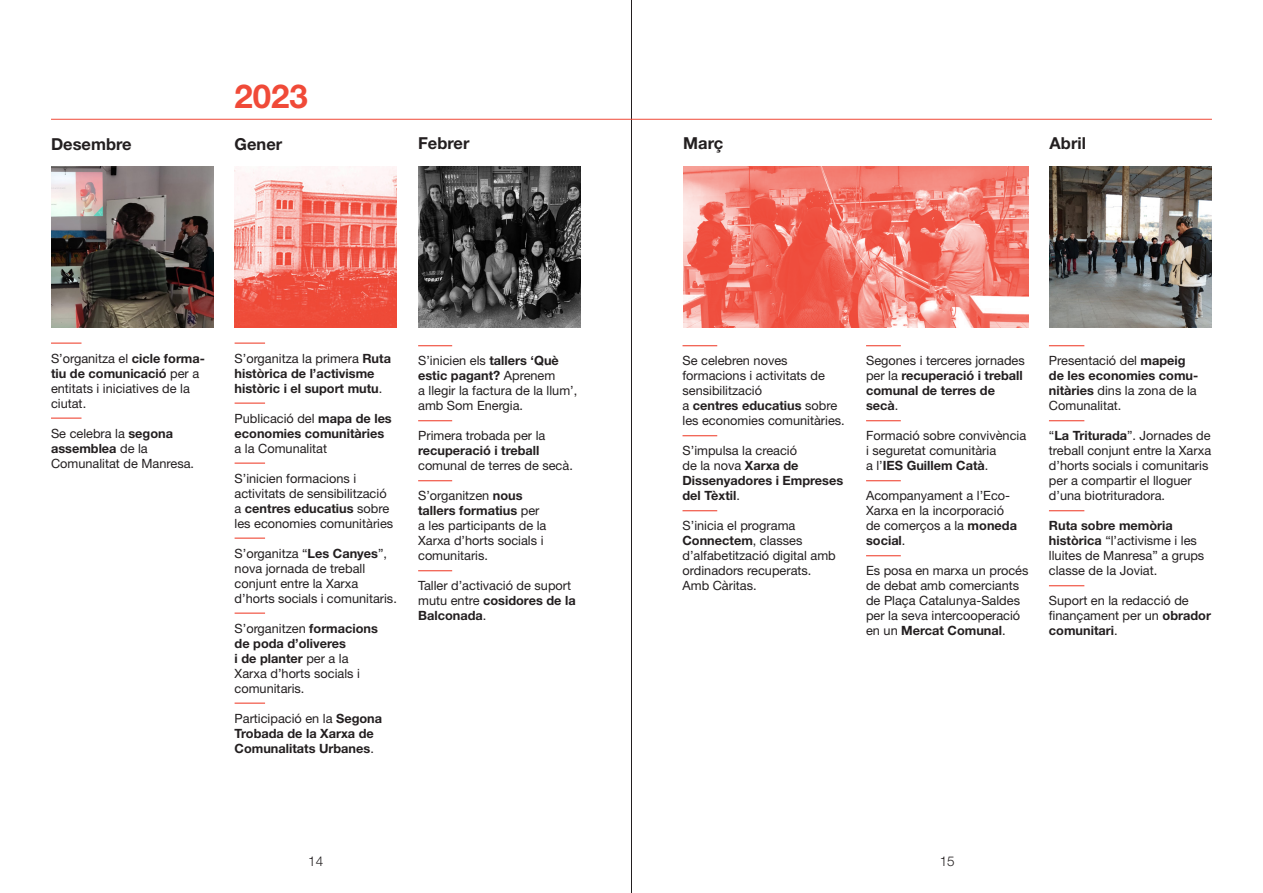
<style>
.page{position:relative;width:1263px;height:893px;background:#fff}
.page>*{position:absolute;margin:0;border:0;box-sizing:border-box;transform-origin:0 0}
.Text_base{font:700 33px "Helvetica Neue LT Std";color:#f04a38}
.Text_base-2{font:700 16.5px "Helvetica Neue LT Std";color:#231f20}
.t1{font:300 13.5px "Helvetica Neue LT Std";color:#231f20}
.Text_base-3{font:12.75px/15px "Helvetica Neue LT Std";color:#231f20}
.Text_base-4{font:700 12.75px/15px "Helvetica Neue LT Std";color:#231f20}
.s1{font-weight:700}
.s2{font-weight:400}
</style>
<div class="page">
<hr style="left:631px;top:0;width:1px;height:893px;background:#231f20">
<img style="left:683px;top:167px;width:345px;height:161px">
<hr style="left:682px;top:345px;width:35px;height:1px;background:#f04a38">
<hr style="left:682px;top:435px;width:35px;height:1px;background:#f04a38">
<hr style="left:682px;top:510px;width:35px;height:1px;background:#f04a38">
<img style="left:1050px;top:167px;width:162px;height:161px">
<hr style="left:1049px;top:345px;width:35px;height:1px;background:#f04a38">
<hr style="left:1049px;top:420px;width:35px;height:1px;background:#f04a38">
<hr style="left:1049px;top:510px;width:35px;height:1px;background:#f04a38">
<hr style="left:1049px;top:585px;width:35px;height:1px;background:#f04a38">
<img style="left:418px;top:167px;width:162px;height:161px">
<hr style="left:418px;top:345px;width:34px;height:1px;background:#f04a38">
<hr style="left:418px;top:420px;width:34px;height:1px;background:#f04a38">
<hr style="left:418px;top:480px;width:34px;height:1px;background:#f04a38">
<hr style="left:418px;top:570px;width:34px;height:1px;background:#f04a38">
<hr style="left:51px;top:119px;width:1161px;height:1px;background:#f04a38">
<hr style="left:866px;top:345px;width:35px;height:1px;background:#f04a38">
<hr style="left:866px;top:420px;width:35px;height:1px;background:#f04a38">
<hr style="left:866px;top:480px;width:35px;height:1px;background:#f04a38">
<hr style="left:866px;top:555px;width:35px;height:1px;background:#f04a38">
<img style="left:235px;top:167px;width:162px;height:161px">
<hr style="left:235px;top:343px;width:30px;height:1px;background:#f04a38">
<hr style="left:235px;top:403px;width:30px;height:1px;background:#f04a38">
<hr style="left:235px;top:463px;width:30px;height:1px;background:#f04a38">
<hr style="left:235px;top:538px;width:30px;height:1px;background:#f04a38">
<hr style="left:235px;top:613px;width:30px;height:1px;background:#f04a38">
<hr style="left:235px;top:703px;width:30px;height:1px;background:#f04a38">
<img style="left:51px;top:167px;width:162px;height:161px">
<hr style="left:51px;top:343px;width:30px;height:1px;background:#f04a38">
<hr style="left:51px;top:418px;width:30px;height:1px;background:#f04a38">
<p class="Text_base-2" style="left:51px;top:134px;width:82px">Desembre</p>
<p class="Text_base" style="left:235px;top:75px;width:75px">2023</p>
<p class="Text_base-2" style="left:235px;top:134px;width:49px">Gener</p>
<p class="Text_base-2" style="left:418px;top:133px;width:53px">Febrer</p>
<p class="Text_base-2" style="left:683px;top:133px;width:42px">Març</p>
<p class="Text_base-2" style="left:1050px;top:133px;width:38px">Abril</p>
<p class="Text_base-3" style="left:51px;top:351px;width:155px">S’organitza el <span class="s1">cicle forma&shy;tiu de comunicació</span> per a entitats i iniciatives de la ciutat.</p>
<p class="Text_base-3" style="left:51px;top:426px;width:145px">Se celebra la <span class="s1">segona assemblea</span> de la<br>Comunalitat de Manresa.</p>
<p class="Text_base-4" style="left:235px;top:350px;width:158px"><span class="s2">S’organitza la primera</span> Ruta històrica de l’activisme històric i el suport mutu<span class="s2">.</span></p>
<p class="Text_base-4" style="left:235px;top:410px;width:159px"><span class="s2">Publicació del</span> mapa de les economies comunitàries <span class="s2">a la Comunalitat</span></p>
<p class="Text_base-3" style="left:235px;top:471px;width:160px">S’inicien formacions i activitats de sensibilització a <span class="s1">centres educatius</span> sobre les economies comunitàries</p>
<p class="Text_base-3" style="left:235px;top:546px;width:164px">S’organitza “<span class="s1">Les Canyes</span>”, nova jornada de treball conjunt entre la Xarxa d’horts socials i comunitaris.</p>
<p class="Text_base-3" style="left:235px;top:621px;width:145px">S’organitzen <span class="s1">formacions de poda d’oliveres<br>i de planter</span> per a la<br>Xarxa d’horts socials i comunitaris.</p>
<p class="Text_base-4" style="left:235px;top:710px;width:149px"><span class="s2">Participació en la</span> Segona<br>Trobada de la Xarxa de<br>Comunalitats Urbanes<span class="s2">.</span></p>
<p class="Text_base-3" style="left:418px;top:353px;width:161px">S’inicien els <span class="s1">tallers ‘Què estic pagant?</span> Aprenem<br>a llegir la factura de la llum’, amb Som Energia.</p>
<p class="Text_base-3" style="left:418px;top:428px;width:156px">Primera trobada per la <span class="s1">recuperació i treball </span>comunal de terres de secà.</p>
<p class="Text_base-3" style="left:418px;top:488px;width:130px">S’organitzen <span class="s1">nous tallers formatius</span> per a les participants de la<br>Xarxa d’horts socials i comunitaris.</p>
<p class="Text_base-3" style="left:418px;top:578px;width:159px">Taller d’activació de suport mutu entre <span class="s1">cosidores de la<br>Balconada</span>.</p>
<p class="Text_base-3" style="left:682px;top:353px;width:164px">Se celebren noves formacions i activitats de sensibilització<br>a <span class="s1">centres educatius</span> sobre les economies comunitàries.</p>
<p class="Text_base-4" style="left:682px;top:443px;width:162px"><span class="s2">S’impulsa la creació<br>de la nova</span> Xarxa de<br>Dissenyadores i Empreses del Tèxtil<span class="s2">.</span></p>
<p class="Text_base-3" style="left:682px;top:518px;width:155px">S’inicia el programa<br><span class="s1">Connectem</span>, classes d’alfabetització digital amb ordinadors recuperats.<br>Amb Càritas.</p>
<p class="Text_base-4" style="left:866px;top:353px;width:160px"><span class="s2">Segones i terceres jornades per la</span> recuperació i treball comunal de terres de secà<span class="s2">.</span></p>
<p class="Text_base-3" style="left:866px;top:428px;width:162px">Formació sobre convivència i seguretat comunitària<br>a l’<span class="s1">IES Guillem Catà</span>.</p>
<p class="Text_base-3" style="left:866px;top:488px;width:152px">Acompanyament a l’Eco-<br>Xarxa en la incorporació de comerços a la <span class="s1">moneda social</span>.</p>
<p class="Text_base-3" style="left:866px;top:563px;width:164px">Es posa en marxa un procés de debat amb comerciants de Plaça Catalunya-Saldes per la seva intercooperació en un <span class="s1">Mercat Comunal</span>.</p>
<p class="Text_base-3" style="left:1049px;top:353px;width:151px">Presentació del <span class="s1">mapeig de les economies comu&shy;nitàries</span> dins la zona de la<br>Comunalitat.</p>
<p class="Text_base-3" style="left:1049px;top:428px;width:164px">“<span class="s1">La Triturada</span>”. Jornades de treball conjunt entre la Xarxa d’horts socials i comunitaris per a compartir el lloguer d’una biotrituradora.</p>
<p class="Text_base-3" style="left:1049px;top:518px;width:157px"><span class="s1">Ruta sobre memòria històrica</span> “l’activisme i les lluites de Manresa” a grups classe de la Joviat.</p>
<p class="Text_base-3" style="left:1049px;top:593px;width:164px">Suport en la redacció de finançament per un <span class="s1">obrador comunitari</span>.</p>
<p class="t1" style="left:308px;top:853px;width:17px">14</p>
<p class="t1" style="left:940px;top:853px;width:17px">15</p>
</div>
